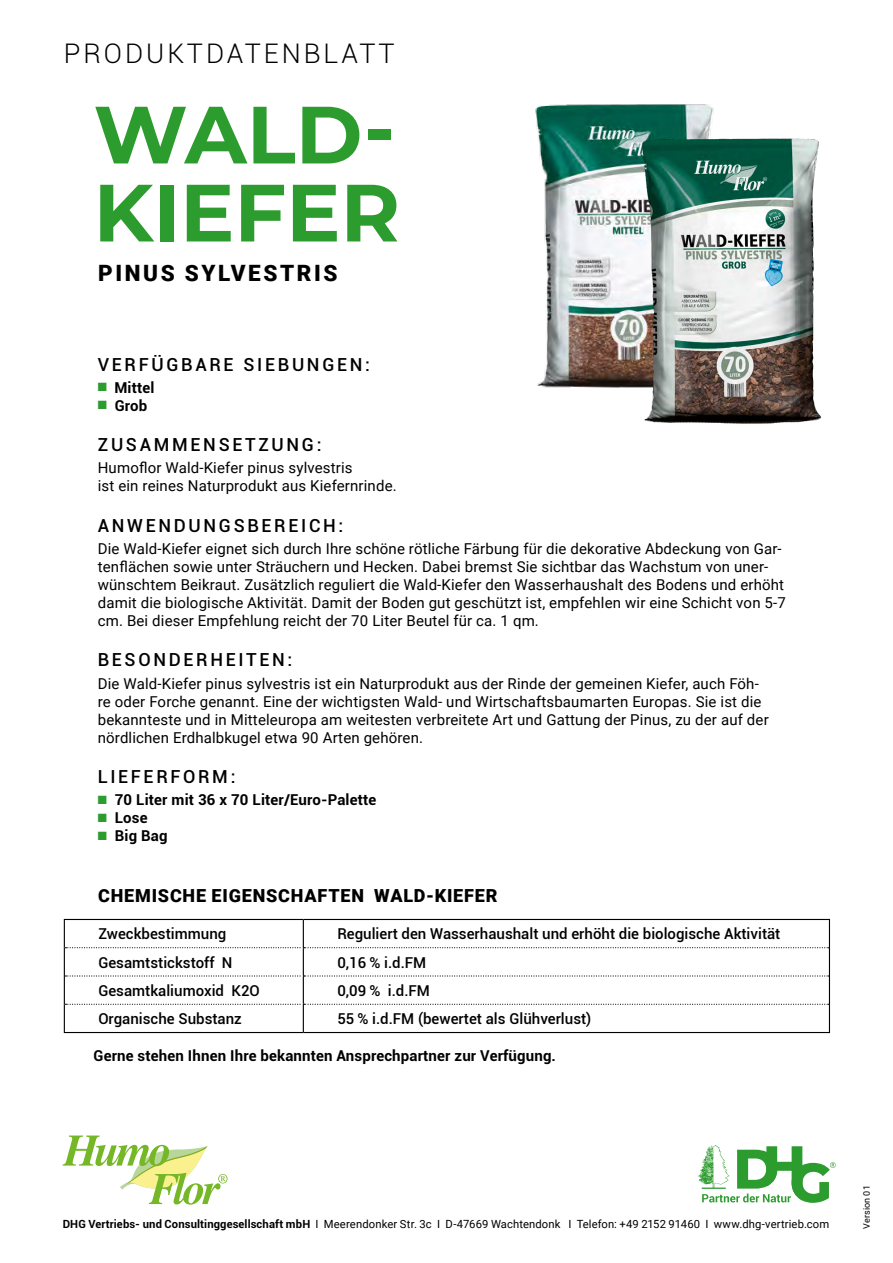
<style>
.page{position:relative;width:893px;height:1263px;background:#fff}
.page>*{position:absolute;margin:0;border:0;box-sizing:border-box;transform-origin:0 0}
.t1{font:700 81px/78px "Montserrat";color:#2d9c2f}
.t2{font:300 27px "Roboto";letter-spacing:.11em;color:#000}
.t3{font:900 22.5px "Roboto";letter-spacing:.115em;color:#000}
.t4{font:500 18px "Roboto";letter-spacing:.15em;color:#000}
.t5{font:900 18px "Roboto";letter-spacing:.045em;color:#000}
.t6{font:15px/18px "Roboto";letter-spacing:.01em;color:#000}
.t7{font:500 15px "Roboto";color:#000}
.t8{font:700 15px "Roboto";letter-spacing:.01em;color:#000}
.t9{font:11.25px "Roboto";letter-spacing:.01em;color:#000}
.t10{font:9px "Roboto";letter-spacing:.015em;color:#000}
.s1{color:#2d9c2f}
.s2{font-weight:700}
</style>
<div class="page">
<svg style="left:697px;top:1145px;width:139px;height:58px"></svg>
<svg style="left:63px;top:1135px;width:164px;height:69px"></svg>
<img style="left:535px;top:104px;width:179px;height:284px">
<img style="left:617px;top:128px;width:205px;height:296px">
<hr style="left:64px;top:919px;width:239px;height:1px;background:#000">
<hr style="left:303px;top:919px;width:527px;height:1px;background:#000">
<hr style="left:64px;top:1032px;width:239px;height:1px;background:#000">
<hr style="left:303px;top:1032px;width:527px;height:1px;background:#000">
<svg style="left:64px;top:920px;width:766px;height:112px"></svg>
<h2 class="t2" style="left:64px;top:34px;width:332px">PRODUKTDATENBLATT</h2>
<h1 class="t1" style="left:94px;top:92px;width:308px">WALD-<br>KIEFER</h1>
<h3 class="t3" style="left:98px;top:257px;width:241px">PINUS SYLVESTRIS</h3>
<p class="t4" style="left:98px;top:352px;width:274px">VERFÜGBARE SIEBUNGEN:</p>
<p class="t8" style="left:98px;top:377px;width:58px"><span class="s1">■</span> Mittel</p>
<p class="t8" style="left:98px;top:395px;width:51px"><span class="s1">■</span> Grob</p>
<p class="t4" style="left:98px;top:432px;width:225px">ZUSAMMENSETZUNG:</p>
<p class="t6" style="left:98px;top:459px;width:300px">Humoflor Wald-Kiefer pinus sylvestris<br>ist ein reines Naturprodukt aus Kiefernrinde.</p>
<p class="t4" style="left:98px;top:513px;width:247px">ANWENDUNGSBEREICH:</p>
<p class="t6" style="left:98px;top:539px;width:690px">Die Wald-Kiefer eignet sich durch Ihre schöne rötliche Färbung für die dekorative Abdeckung von Gar&shy;tenflächen sowie unter Sträuchern und Hecken. Dabei bremst Sie sichtbar das Wachstum von uner&shy;wünschtem Beikraut. Zusätzlich reguliert die Wald-Kiefer den Wasserhaushalt des Bodens und erhöht damit die biologische Aktivität. Damit der Boden gut geschützt ist, empfehlen wir eine Schicht von 5-7 cm. Bei dieser Empfehlung reicht der 70 Liter Beutel für ca. 1 qm.</p>
<p class="t4" style="left:98px;top:647px;width:196px">BESONDERHEITEN:</p>
<p class="t6" style="left:98px;top:674px;width:672px">Die Wald-Kiefer pinus sylvestris ist ein Naturprodukt aus der Rinde der gemeinen Kiefer, auch Föh&shy;re oder Forche genannt. Eine der wichtigsten Wald- und Wirtschaftsbaumarten Europas. Sie ist die bekannteste und in Mitteleuropa am weitesten verbreitete Art und Gattung der Pinus, zu der auf der nördlichen Erdhalbkugel etwa 90 Arten gehören.</p>
<p class="t4" style="left:98px;top:764px;width:139px">LIEFERFORM:</p>
<p class="t8" style="left:98px;top:789px;width:280px"><span class="s1">■</span> 70 Liter mit 36 x 70 Liter/Euro-Palette</p>
<p class="t8" style="left:98px;top:807px;width:51px"><span class="s1">■</span> Lose</p>
<p class="t8" style="left:98px;top:825px;width:71px"><span class="s1">■</span> Big Bag</p>
<p class="t5" style="left:98px;top:883px;width:401px">CHEMISCHE EIGENSCHAFTEN WALD-KIEFER</p>
<p class="t7" style="left:98px;top:923px;width:129px">Zweckbestimmung</p>
<p class="t7" style="left:337px;top:923px;width:445px">Reguliert den Wasserhaushalt und erhöht die biologische Aktivität</p>
<p class="t7" style="left:98px;top:951px;width:136px">Gesamtstickstoff N</p>
<p class="t7" style="left:337px;top:951px;width:90px">0,16 % i.d.FM</p>
<p class="t7" style="left:98px;top:980px;width:163px">Gesamtkaliumoxid K2O</p>
<p class="t7" style="left:337px;top:980px;width:94px">0,09 % i.d.FM</p>
<p class="t7" style="left:98px;top:1008px;width:145px">Organische Substanz</p>
<p class="t7" style="left:337px;top:1008px;width:256px">55 % i.d.FM (bewertet als Glühverlust)</p>
<p class="t8" style="left:94px;top:1045px;width:464px">Gerne stehen Ihnen Ihre bekannten Ansprechpartner zur Verfügung.</p>
<p class="t9" style="left:63px;top:1216px;width:768px"><span class="s2">DHG Vertriebs- und Consultinggesellschaft mbH</span> I Meerendonker Str. 3c I D-47669 Wachtendonk I Telefon: +49 2152 91460 I www.dhg-vertrieb.com</p>
<p class="t10" style="left:860px;top:1229px;width:45px;rotate:-90deg">Version 01</p>
</div>
